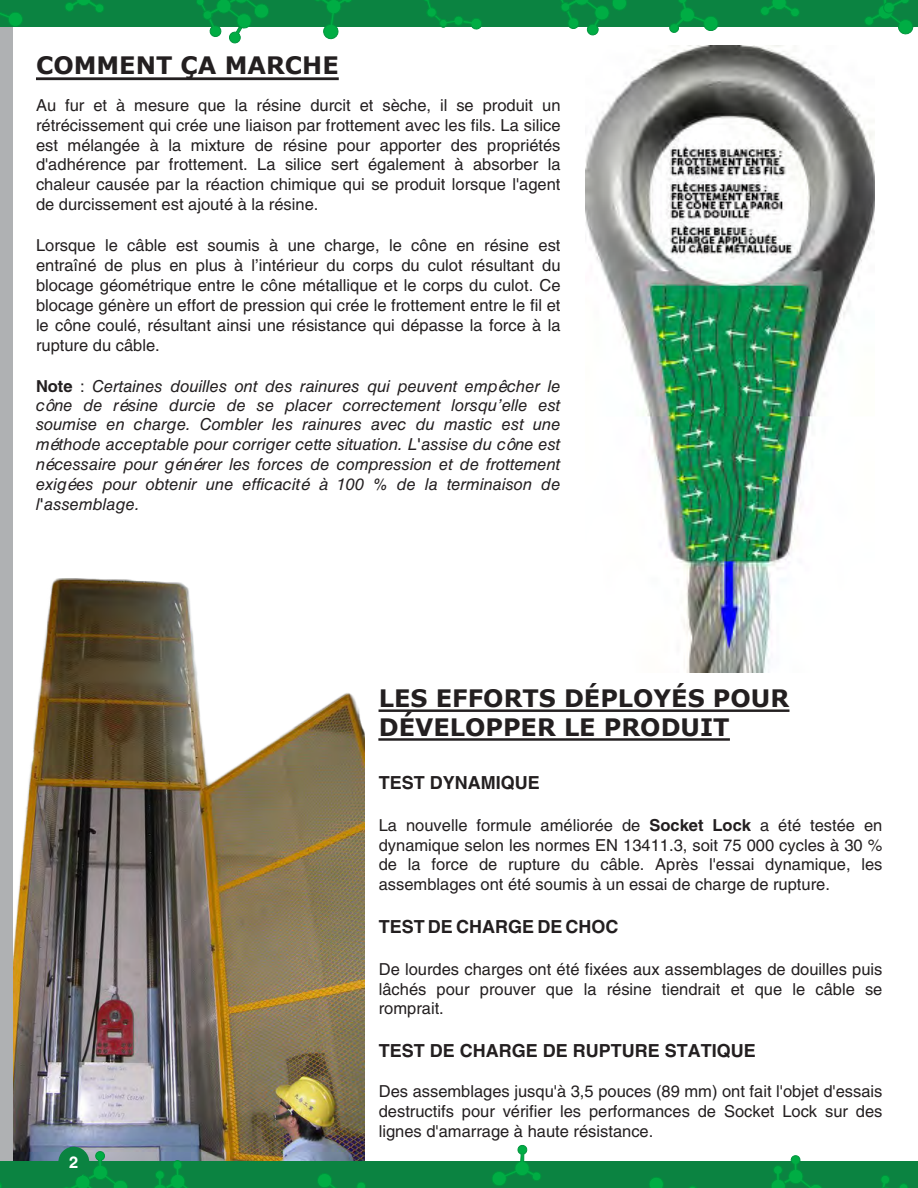
<style>
.page{position:relative;width:918px;height:1188px;background:#fff}
.page>*{position:absolute;margin:0;border:0;box-sizing:border-box;transform-origin:0 0}
.t1{font:700 24px/28.8px "Verdana";color:#231f20}
.t2{font:700 18px "Helvetica LT Std";color:#231f20}
.t3{font:16.5px/19.8px "Helvetica LT Std";color:#231f20;text-align:justify}
.t4{font:italic 16.5px/19.6px "Helvetica LT Std";color:#231f20;text-align:justify}
.t5{font:700 16.5px "Helvetica LT";color:#fff}
.s1{font-weight:700;font-style:normal}
.s2{font-style:normal}
.s3{font-weight:700}
</style>
<div class="page">
<img style="left:14px;top:578px;width:351px;height:583px">
<div style="left:0;top:0;width:14px;height:1188px;background:#afb1b3"></div>
<div style="left:0;top:1161px;width:918px;height:27px;background:#0b8341"></div>
<div style="left:0;top:0;width:918px;height:27px;background:#0b8341"></div>
<svg style="left:315px;top:0;width:37px;height:39px"></svg>
<svg style="left:864px;top:0;width:50px;height:35px"></svg>
<svg style="left:424px;top:0;width:58px;height:30px"></svg>
<svg style="left:560px;top:0;width:67px;height:36px"></svg>
<svg style="left:669px;top:0;width:49px;height:33px"></svg>
<svg style="left:760px;top:0;width:40px;height:17px"></svg>
<svg style="left:196px;top:0;width:73px;height:44px"></svg>
<svg style="left:0;top:12px;width:23px;height:18px"></svg>
<svg style="left:65px;top:0;width:39px;height:13px"></svg>
<svg style="left:492px;top:1145px;width:49px;height:41px"></svg>
<svg style="left:880px;top:1175px;width:28px;height:13px"></svg>
<svg style="left:317px;top:1173px;width:49px;height:15px"></svg>
<svg style="left:771px;top:1155px;width:51px;height:33px"></svg>
<svg style="left:649px;top:1177px;width:48px;height:11px"></svg>
<svg style="left:138px;top:1160px;width:68px;height:28px"></svg>
<svg style="left:61px;top:1151px;width:68px;height:37px"></svg>
<div style="left:58px;top:1147px;width:31px;height:31px;background:#0b8341;border-radius:50%"></div>
<img style="left:585px;top:46px;width:290px;height:627px">
<hr style="left:36px;top:77px;width:303px;height:3px;background:#231f20">
<hr style="left:379px;top:710px;width:410px;height:2px;background:#231f20">
<hr style="left:378px;top:738px;width:352px;height:3px;background:#231f20">
<p class="t1" style="left:36px;top:51px;width:304px">COMMENT ÇA MARCHE</p>
<p class="t3" style="left:36px;top:95px;width:526px">Au fur et à mesure que la résine durcit et sèche, il se produit un rétrécissement qui crée une liaison par frottement avec les fils. La silice est mélangée à la mixture de résine pour apporter des propriétés d'adhérence par frottement. La silice sert également à absorber la chaleur causée par la réaction chimique qui se produit lorsque l'agent de durcissement est ajouté à la résine.</p>
<p class="t3" style="left:36px;top:236px;width:526px">Lorsque le câble est soumis à une charge, le cône en résine est entraîné de plus en plus à l’intérieur du corps du culot résultant du blocage géométrique entre le cône métallique et le corps du culot. Ce blocage génère un effort de pression qui crée le frottement entre le fil et le cône coulé, résultant ainsi une résistance qui dépasse la force à la rupture du câble.</p>
<p class="t4" style="left:36px;top:376px;width:526px"><span class="s1">Note</span> <span class="s2">:</span> Certaines douilles ont des rainures qui peuvent empêcher le cône de résine durcie de se placer correctement lorsqu’elle est soumise en charge. Combler les rainures avec du mastic est une méthode acceptable pour corriger cette situation. L'assise du cône est nécessaire pour générer les forces de compression et de frottement exigées pour obtenir une efficacité à 100 % de la terminaison de l'assemblage.</p>
<p class="t5" style="left:69px;top:1152px;width:11px">2</p>
<p class="t1" style="left:379px;top:683px;width:412px">LES EFFORTS DÉPLOYÉS POUR<br>DÉVELOPPER LE PRODUIT</p>
<p class="t2" style="left:379px;top:771px;width:163px">TEST DYNAMIQUE</p>
<p class="t3" style="left:379px;top:815px;width:505px">La nouvelle formule améliorée de <span class="s3">Socket Lock</span> a été testée en dynamique selon les normes EN 13411.3, soit 75 000 cycles à 30 % de la force de rupture du câble. Après l'essai dynamique, les assemblages ont été soumis à un essai de charge de rupture.</p>
<p class="t2" style="left:379px;top:915px;width:241px">TEST DE CHARGE DE CHOC</p>
<p class="t3" style="left:379px;top:959px;width:505px">De lourdes charges ont été fixées aux assemblages de douilles puis lâchés pour prouver que la résine tiendrait et que le câble se romprait.</p>
<p class="t2" style="left:379px;top:1040px;width:379px">TEST DE CHARGE DE RUPTURE STATIQUE</p>
<p class="t3" style="left:379px;top:1082px;width:505px">Des assemblages jusqu'à 3,5 pouces (89 mm) ont fait l'objet d'essais destructifs pour vérifier les performances de Socket Lock sur des lignes d'amarrage à haute résistance.</p>
</div>
